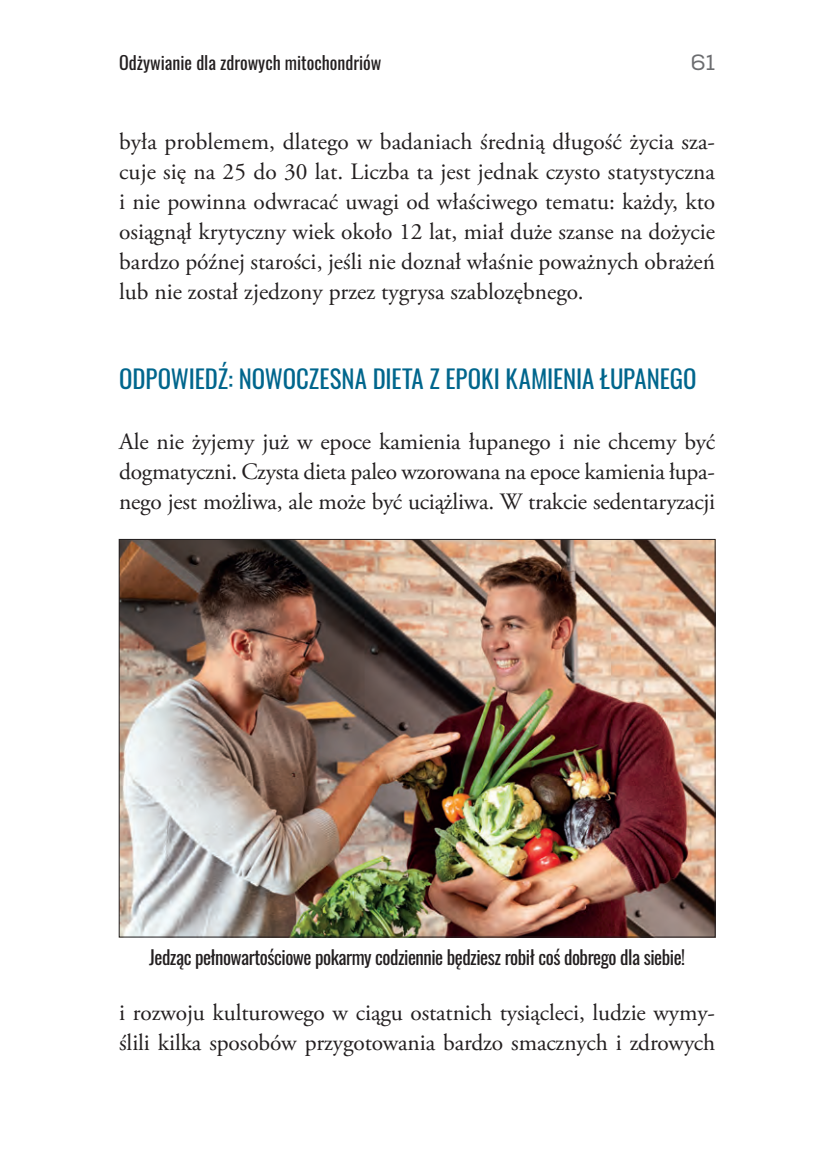
<style>
.page{position:relative;width:823px;height:1163px;background:#fff}
.page>*{position:absolute;margin:0;border:0;box-sizing:border-box;transform-origin:0 0}
.t1{font:24.8px "Oswald";letter-spacing:-.005em;color:#00668d}
.t2{font:23.4px/30px "Adobe Garamond Pro";letter-spacing:-.005em;color:#231f20;text-align:justify}
.t3{font:22px "Nexa";color:#6c6d70}
.t4{font:19px "Oswald";letter-spacing:-.025em;color:#231f20}
.t5{font:18px "Oswald";color:#231f20}
</style>
<div class="page">
<img style="left:121px;top:541px;width:591px;height:394px">
<p class="t5" style="left:119px;top:50px;width:263px">Odżywianie dla zdrowych mitochondriów</p>
<p class="t3" style="left:690px;top:49px;width:26px">61</p>
<p class="t2" style="left:119px;top:127px;width:597px">była problemem, dlatego w badaniach średnią długość życia sza&shy;cuje się na 25 do 30 lat. Liczba ta jest jednak czysto statystyczna i nie powinna odwracać uwagi od właściwego tematu: każdy, kto osiągnął krytyczny wiek około 12 lat, miał duże szanse na dożycie bardzo późnej starości, jeśli nie doznał właśnie poważnych obrażeń lub nie został zjedzony przez tygrysa szablozębnego.</p>
<p class="t1" style="left:119px;top:362px;width:578px">ODPOWIEDŹ: NOWOCZESNA DIETA Z EPOKI KAMIENIA ŁUPANEGO</p>
<p class="t2" style="left:119px;top:427px;width:597px">Ale nie żyjemy już w epoce kamienia łupanego i nie chcemy być dogmatyczni. Czysta dieta paleo wzorowana na epoce kamienia łupa&shy;nego jest możliwa, ale może być uciążliwa. W trakcie sedentaryzacji</p>
<p class="t4" style="left:149px;top:944px;width:537px">Jedząc pełnowartościowe pokarmy codziennie będziesz robił coś dobrego dla siebie!</p>
<p class="t2" style="left:119px;top:997px;width:597px">i rozwoju kulturowego w ciągu ostatnich tysiącleci, ludzie wymy&shy;ślili kilka sposobów przygotowania bardzo smacznych i zdrowych</p>
</div>
